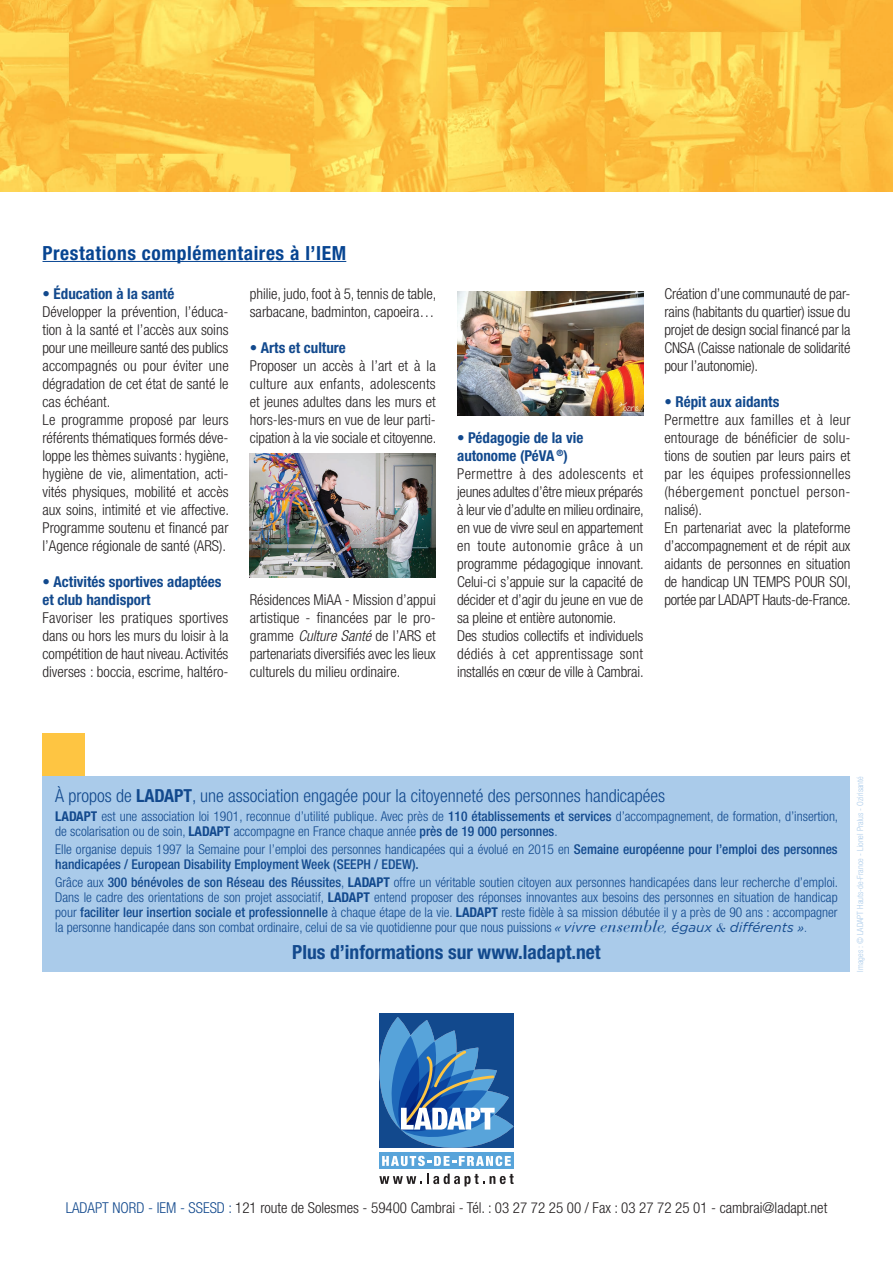
<style>
.page{position:relative;width:893px;height:1263px;background:#fff}
.page>*{position:absolute;margin:0;border:0;box-sizing:border-box;transform-origin:0 0}
.t1{font:italic 700 30px "Bauer Bodoni Std";color:#12498d}
.t2{font:700 condensed 19.5px "Helvetica Neue LT Std";color:#12498d}
.t3{font:700 condensed 19.5px "Helvetica Neue LT Std";letter-spacing:.03em;color:#074592}
.t4{font:300 condensed 18px "Helvetica Neue LT Std";color:#12498d}
.t5{font:300 condensed 15px/18px "Helvetica Neue LT Std";color:#231f20;text-align:justify}
.t6{font:700 condensed 15px/18px "Helvetica Neue LT Std";color:#12498d}
.t7{font:300 condensed 13.5px/15px "Helvetica Neue LT Std";color:#12498d}
.t8{font:500 condensed 13.5px/15px "Helvetica Neue LT Std";color:#12498d}
.t9{font:300 condensed 8.55px "Helvetica Neue LT Std";color:#aacbea}
.s1{font-style:italic}
.s2{font-weight:700}
.s3{font-weight:500}
.s4{font-weight:300}
.s5{font-family:"Gotham";font-weight:400;font-style:italic;font-stretch:normal;font-size:12px}
.s6{font-family:"Gotham";font-weight:400;font-style:italic;font-stretch:normal}
.s7{font-family:"Bauer Bodoni Std";font-weight:400;font-style:italic;font-stretch:normal;font-size:16.5px}
.s8{font-family:"Gotham";font-style:italic;font-stretch:normal}
.s9{font-family:"Bauer Bodoni Std";font-weight:400;font-style:italic;font-stretch:normal}
.s10{font-size:12px}
.s11{color:#12498d}
</style>
<div class="page">
<div style="left:379px;top:1014px;width:135px;height:134px;background:#12498d"></div>
<svg style="left:379px;top:1173px;width:135px;height:13px"></svg>
<div style="left:379px;top:1153px;width:135px;height:16px;background:#58a4da"></div>
<svg style="left:379px;top:1017px;width:135px;height:149px"></svg>
<div style="left:43px;top:776px;width:807px;height:196px;background:#aacbea"></div>
<div style="left:43px;top:733px;width:42px;height:43px;background:#fec542"></div>
<img style="left:0;top:0;width:893px;height:191px">
<img style="left:250px;top:453px;width:186px;height:124px">
<img style="left:457px;top:291px;width:186px;height:124px">
<hr style="left:43px;top:261px;width:303px;height:1px;background:#074592">
<p class="t1" style="left:74px;top:228px;width:496px">Prestations complémentaires à l’IEM</p>
<p class="t6" style="left:43px;top:284px;width:133px">• Éducation à la santé</p>
<p class="t5" style="left:43px;top:302px;width:188px">Développer la prévention, l’éduca&shy;tion à la santé et l’accès aux soins pour une meilleure santé des publics accompagnés ou pour éviter une dégradation de cet état de santé le cas échéant.</p>
<p class="t5" style="left:43px;top:410px;width:188px">Le programme proposé par leurs référents thématiques formés déve&shy;loppe les thèmes suivants: hygiène, hygiène de vie, alimentation, acti&shy;vités physiques, mobilité et accès aux soins, intimité et vie affective.<br>Programme soutenu et financé par l’Agence régionale de santé (ARS).</p>
<p class="t6" style="left:43px;top:572px;width:181px">• Activités sportives adaptées et club handisport</p>
<p class="t5" style="left:43px;top:608px;width:188px">Favoriser les pratiques sportives dans ou hors les murs du loisir à la compétition de haut niveau. Activités diverses : boccia, escrime, haltéro-</p>
<p class="t3" style="left:43px;top:241px;width:305px">Prestations complémentaires à l’IEM</p>
<p class="t5" style="left:250px;top:284px;width:188px">philie, judo, foot à 5, tennis de table, sarbacane, badminton, capoeira…</p>
<p class="t6" style="left:250px;top:338px;width:98px">• Arts et culture</p>
<p class="t5" style="left:250px;top:356px;width:188px">Proposer un accès à l’art et à la culture aux enfants, adolescents et jeunes adultes dans les murs et hors-les-murs en vue de leur parti&shy;cipation à la vie sociale et citoyenne.</p>
<p class="t6" style="left:457px;top:428px;width:128px">• Pédagogie de la vie autonome (PéVA <sup>®</sup>)</p>
<p class="t5" style="left:457px;top:464px;width:188px">Permettre à des adolescents et jeunes adultes d’être mieux préparés à leur vie d’adulte en milieu ordinaire, en vue de vivre seul en appartement en toute autonomie grâce à un programme pédagogique innovant.<br>Celui-ci s’appuie sur la capacité de décider et d’agir du jeune en vue de sa pleine et entière autonomie.</p>
<p class="t5" style="left:457px;top:626px;width:188px">Des studios collectifs et individuels dédiés à cet apprentissage sont installés en cœur de ville à Cambrai.</p>
<p class="t5" style="left:250px;top:590px;width:188px">Résidences MiAA - Mission d’appui artistique - financées par le pro&shy;gramme <span class="s1">Culture Santé</span> de l’ARS et partenariats diversifiés avec les lieux culturels du milieu ordinaire.</p>
<p class="t5" style="left:664px;top:284px;width:188px">Création d’une communauté de par&shy;rains (habitants du quartier) issue du projet de design social financé par la CNSA (Caisse nationale de solidarité pour l’autonomie).</p>
<p class="t6" style="left:664px;top:392px;width:116px">• Répit aux aidants</p>
<p class="t5" style="left:664px;top:410px;width:188px">Permettre aux familles et à leur entourage de bénéficier de solu&shy;tions de soutien par leurs pairs et par les équipes professionnelles (hébergement ponctuel person&shy;nalisé).</p>
<p class="t5" style="left:664px;top:518px;width:188px">En partenariat avec la plateforme d’accompagnement et de répit aux aidants de personnes en situation de handicap UN TEMPS POUR SOI, portée par LADAPT Hauts-de-France.</p>
<p class="t4" style="left:55px;top:785px;width:611px">À propos de <span class="s2">LADAPT</span>, une association engagée pour la citoyenneté des personnes handicapées</p>
<p class="t7" style="left:55px;top:808px;width:784px"><span class="s2">LADAPT</span> est une association loi 1901, reconnue d’utilité publique. Avec près de <span class="s3">110 établissements et services</span> d’accompagnement, de formation, d’insertion, de scolarisation ou de soin, <span class="s2">LADAPT</span> accompagne en France chaque année <span class="s3">près de 19 000 personnes</span>.</p>
<p class="t8" style="left:55px;top:842px;width:784px"><span class="s4">Elle organise depuis 1997 la Semaine pour l’emploi des personnes handicapées qui a évolué en 2015 en</span> Semaine européenne pour l’emploi des personnes handicapées / European Disability Employment Week (SEEPH / EDEW).</p>
<p class="t7" style="left:55px;top:875px;width:784px;text-align:justify">Grâce aux <span class="s3">300 bénévoles de son Réseau des Réussites</span>, <span class="s2">LADAPT</span> offre un véritable soutien citoyen aux personnes handicapées dans leur recherche d’emploi.<br>Dans le cadre des orientations de son projet associatif, <span class="s2">LADAPT</span> entend proposer des réponses innovantes aux besoins des personnes en situation de handicap pour <span class="s3">faciliter leur insertion sociale et professionnelle</span> à chaque étape de la vie. <span class="s2">LADAPT</span> reste fidèle à sa mission débutée il y a près de 90 ans : accompagner la personne handicapée dans son combat ordinaire, celui de sa vie quotidienne pour que nous puissions <span class="s5">«</span> <span class="s6">vivre</span> <span class="s7">ensemble</span><span class="s8">,</span> <span class="s6">égaux</span> <span class="s9">&amp;</span> <span class="s6">différents</span> <span class="s5">»</span><span class="s10">.</span></p>
<p class="t2" style="left:292px;top:940px;width:310px">Plus d’informations sur www.ladapt.net</p>
<p class="t9" style="left:855px;top:972px;width:197px;rotate:-90deg">Images : © LADAPT Hauts-de-France - Lionel Pralus - Ozirisanté</p>
<p class="t5" style="left:66px;top:1198px;width:763px"><span class="s11">LADAPT NORD - IEM - SSESD :</span> 121 route de Solesmes - 59400 Cambrai - Tél. : 03 27 72 25 00 / Fax : 03 27 72 25 01 - cambrai@ladapt.net</p>
</div>
